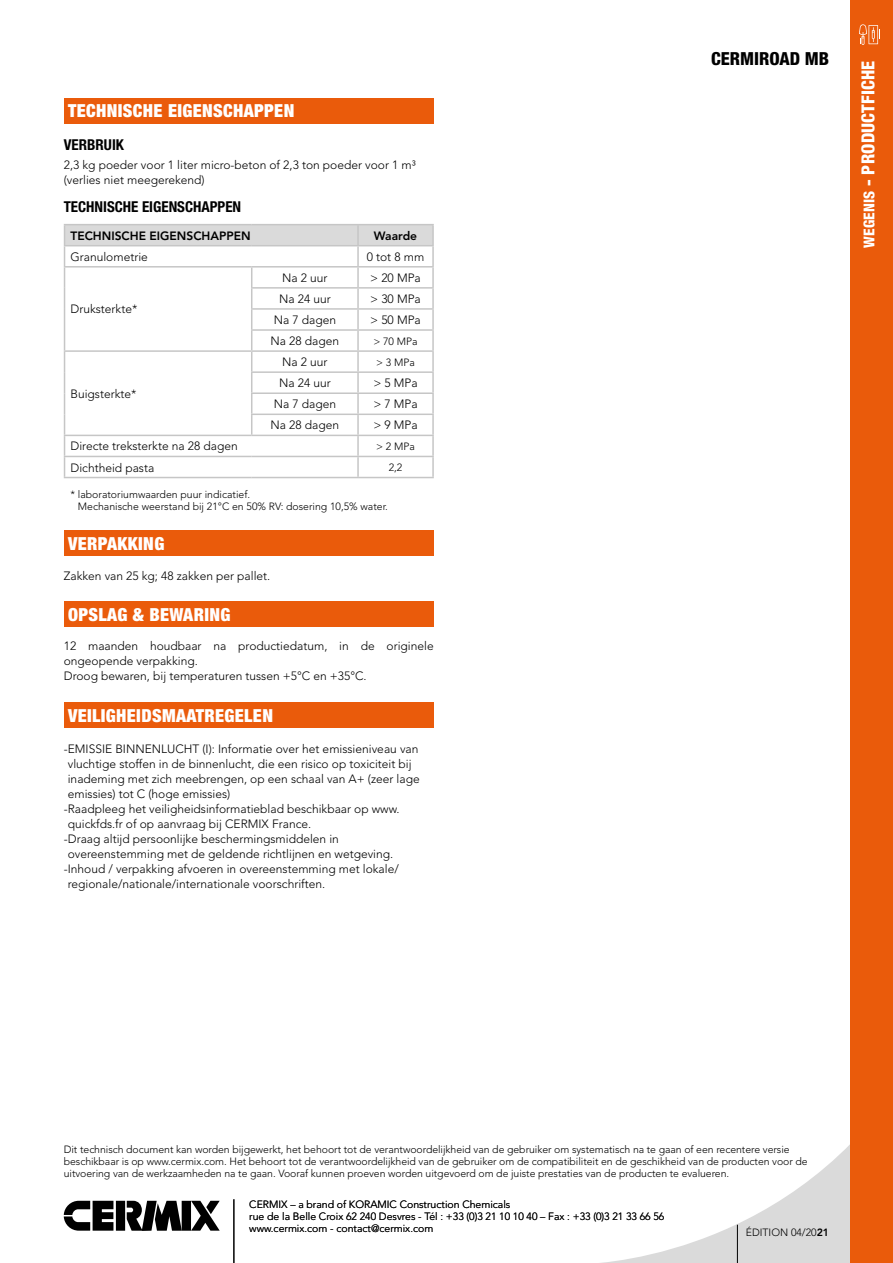
<style>
.page{position:relative;width:893px;height:1263px;background:#fff}
.page>*{position:absolute;margin:0;border:0;box-sizing:border-box;transform-origin:0 0}
.t1{font:900 condensed 18px "Helvetica Neue LT Std";letter-spacing:.02em;color:#fff}
.t2{font:800 condensed 18px "Helvetica Neue LT Std";letter-spacing:.01em;color:#fff}
.t3{font:800 condensed 18px "Helvetica Neue LT Std";color:#000}
.t4{font:700 condensed 15px "Helvetica Neue LT Std";color:#000}
.t5{font:300 12px/15px "Avenir LT Std";color:#000}
.t6{font:800 12px "Avenir LT Pro";color:#000}
.t7{font:300 10.5px/12px "Avenir LT Std";letter-spacing:-.005em;color:#000}
.s1{font-size:15px}
.s2{font-family:"Avenir LT Pro";font-weight:800}
</style>
<div class="page">
<svg style="left:601px;top:1145px;width:249px;height:118px"></svg>
<hr style="left:737px;top:1225px;width:1px;height:38px;background:#000">
<svg style="left:64px;top:1201px;width:156px;height:30px"></svg>
<hr style="left:233px;top:1199px;width:2px;height:64px;background:#000">
<div style="left:64px;top:601px;width:370px;height:26px;background:#ea5b0b"></div>
<div style="left:64px;top:530px;width:370px;height:26px;background:#ea5b0b"></div>
<div style="left:64px;top:703px;width:370px;height:25px;background:#ea5b0b"></div>
<hr style="left:64px;top:224px;width:188px;height:1px;background:#c6c6c6">
<hr style="left:252px;top:224px;width:106px;height:1px;background:#c6c6c6">
<hr style="left:358px;top:224px;width:76px;height:1px;background:#c6c6c6">
<svg style="left:64px;top:225px;width:370px;height:252px"></svg>
<hr style="left:357px;top:457px;width:2px;height:20px;background:#c6c6c6">
<hr style="left:432px;top:457px;width:2px;height:20px;background:#c6c6c6">
<hr style="left:64px;top:435px;width:188px;height:1px;background:#c6c6c6">
<hr style="left:252px;top:435px;width:106px;height:1px;background:#c6c6c6">
<hr style="left:358px;top:435px;width:76px;height:1px;background:#c6c6c6">
<hr style="left:64px;top:456px;width:188px;height:1px;background:#c6c6c6">
<hr style="left:252px;top:456px;width:106px;height:1px;background:#c6c6c6">
<hr style="left:358px;top:456px;width:76px;height:1px;background:#c6c6c6">
<hr style="left:64px;top:477px;width:188px;height:1px;background:#c6c6c6">
<hr style="left:252px;top:477px;width:106px;height:1px;background:#c6c6c6">
<hr style="left:358px;top:477px;width:76px;height:1px;background:#c6c6c6">
<div style="left:64px;top:98px;width:370px;height:25px;background:#ea5b0b"></div>
<div style="left:850px;top:0;width:43px;height:1263px;background:#ea5b0b"></div>
<svg style="left:859px;top:24px;width:21px;height:21px"></svg>
<h1 class="t1" style="left:68px;top:99px;width:228px">TECHNISCHE EIGENSCHAPPEN</h1>
<p class="t4" style="left:64px;top:136px;width:62px">VERBRUIK</p>
<p class="t5" style="left:64px;top:158px;width:353px">2,3 kg poeder voor 1 liter micro-beton of 2,3 ton poeder voor 1 m³ (verlies niet meegerekend)</p>
<p class="t4" style="left:64px;top:198px;width:179px">TECHNISCHE EIGENSCHAPPEN</p>
<p class="t6" style="left:71px;top:228px;width:182px">TECHNISCHE EIGENSCHAPPEN</p>
<p class="t6" style="left:374px;top:228px;width:45px">Waarde</p>
<p class="t5" style="left:71px;top:249px;width:79px">Granulometrie</p>
<p class="t5" style="left:367px;top:249px;width:59px">0 tot 8 mm</p>
<p class="t5" style="left:71px;top:302px;width:68px">Druksterkte*</p>
<p class="t5" style="left:71px;top:386px;width:67px">Buigsterkte*</p>
<p class="t5" style="left:282px;top:270px;width:47px">Na 2 uur</p>
<p class="t5" style="left:370px;top:270px;width:52px">&gt; 20 MPa</p>
<p class="t5" style="left:279px;top:291px;width:53px">Na 24 uur</p>
<p class="t5" style="left:370px;top:291px;width:52px">&gt; 30 MPa</p>
<p class="t5" style="left:274px;top:312px;width:64px">Na 7 dagen</p>
<p class="t5" style="left:370px;top:312px;width:52px">&gt; 50 MPa</p>
<p class="t5" style="left:271px;top:333px;width:70px">Na 28 dagen</p>
<p class="t7" style="left:373px;top:335px;width:46px">&gt; 70 MPa</p>
<p class="t5" style="left:282px;top:355px;width:47px">Na 2 uur</p>
<p class="t7" style="left:376px;top:356px;width:40px">&gt; 3 MPa</p>
<p class="t5" style="left:279px;top:376px;width:53px">Na 24 uur</p>
<p class="t5" style="left:373px;top:376px;width:46px">&gt; 5 MPa</p>
<p class="t5" style="left:274px;top:397px;width:64px">Na 7 dagen</p>
<p class="t5" style="left:373px;top:397px;width:46px">&gt; 7 MPa</p>
<p class="t5" style="left:271px;top:418px;width:70px">Na 28 dagen</p>
<p class="t5" style="left:373px;top:418px;width:46px">&gt; 9 MPa</p>
<p class="t5" style="left:71px;top:439px;width:169px">Directe treksterkte na 28 dagen</p>
<p class="t7" style="left:376px;top:440px;width:40px">&gt; 2 MPa</p>
<p class="t5" style="left:71px;top:460px;width:85px">Dichtheid pasta</p>
<p class="t7" style="left:389px;top:461px;width:15px">2,2</p>
<p class="t7" style="left:78px;top:488px;width:312px;line-height:12.6px;text-indent:-7px">* laboratoriumwaarden puur indicatief.<br>Mechanische weerstand bij 21°C en 50% RV: dosering 10,5% water.</p>
<h1 class="t1" style="left:68px;top:532px;width:98px">VERPAKKING</h1>
<p class="t5" style="left:64px;top:569px;width:208px">Zakken van 25 kg; 48 zakken per pallet.</p>
<h1 class="t1" style="left:68px;top:603px;width:164px">OPSLAG &amp; BEWARING</h1>
<p class="t5" style="left:64px;top:639px;width:371px">12 maanden houdbaar na productiedatum, in de originele ongeopende verpakking.<br>Droog bewaren, bij temperaturen tussen +5°C en +35°C.</p>
<h1 class="t1" style="left:68px;top:704px;width:206px">VEILIGHEIDSMAATREGELEN</h1>
<p class="t5" style="left:64px;top:741px;width:356px">-EMISSIE BINNENLUCHT (I): Informatie over het emissieniveau van</p>
<p class="t5" style="left:68px;top:756px;width:345px">vluchtige stoffen in de binnenlucht, die een risico op toxiciteit bij</p>
<p class="t5" style="left:68px;top:771px;width:353px">inademing met zich meebrengen, op een schaal van A+ (zeer lage</p>
<p class="t5" style="left:68px;top:786px;width:164px">emissies) tot C (hoge emissies)</p>
<p class="t5" style="left:64px;top:801px;width:337px">-Raadpleeg het veiligheidsinformatieblad beschikbaar op www.</p>
<p class="t5" style="left:68px;top:816px;width:245px">quickfds.fr of op aanvraag bij CERMIX France.</p>
<p class="t5" style="left:64px;top:831px;width:277px">-Draag altijd persoonlijke beschermingsmiddelen in</p>
<p class="t5" style="left:68px;top:846px;width:327px">overeenstemming met de geldende richtlijnen en wetgeving.</p>
<p class="t5" style="left:64px;top:861px;width:337px">-Inhoud / verpakking afvoeren in overeenstemming met lokale/</p>
<p class="t5" style="left:68px;top:876px;width:259px">regionale/nationale/internationale voorschriften.</p>
<h1 class="t3" style="left:711px;top:47px;width:120px">CERMIROAD MB</h1>
<h1 class="t2" style="left:857px;top:247px;width:188px;rotate:-90deg"><span class="s1">WEGENIS</span> - PRODUCTFICHE</h1>
<p class="t7" style="left:64px;top:1143px;width:745px">Dit technisch document kan worden bijgewerkt, het behoort tot de verantwoordelijkheid van de gebruiker om systematisch na te gaan of een recentere versie beschikbaar is op www.cermix.com. Het behoort tot de verantwoordelijkheid van de gebruiker om de compatibiliteit en de geschikheid van de producten voor de uitvoering van de werkzaamheden na te gaan. Vooraf kunnen proeven worden uitgevoerd om de juiste prestaties van de producten te evalueren.</p>
<p class="t7" style="left:249px;top:1198px;width:417px">CERMIX – a brand of KORAMIC Construction Chemicals<br>rue de la Belle Croix 62 240 Desvres - Tél : +33 (0)3 21 10 10 40 – Fax : +33 (0)3 21 33 66 56 www.cermix.com - contact@cermix.com</p>
<p class="t7" style="left:746px;top:1226px;width:85px">ÉDITION 04/20<span class="s2">21</span></p>
</div>
